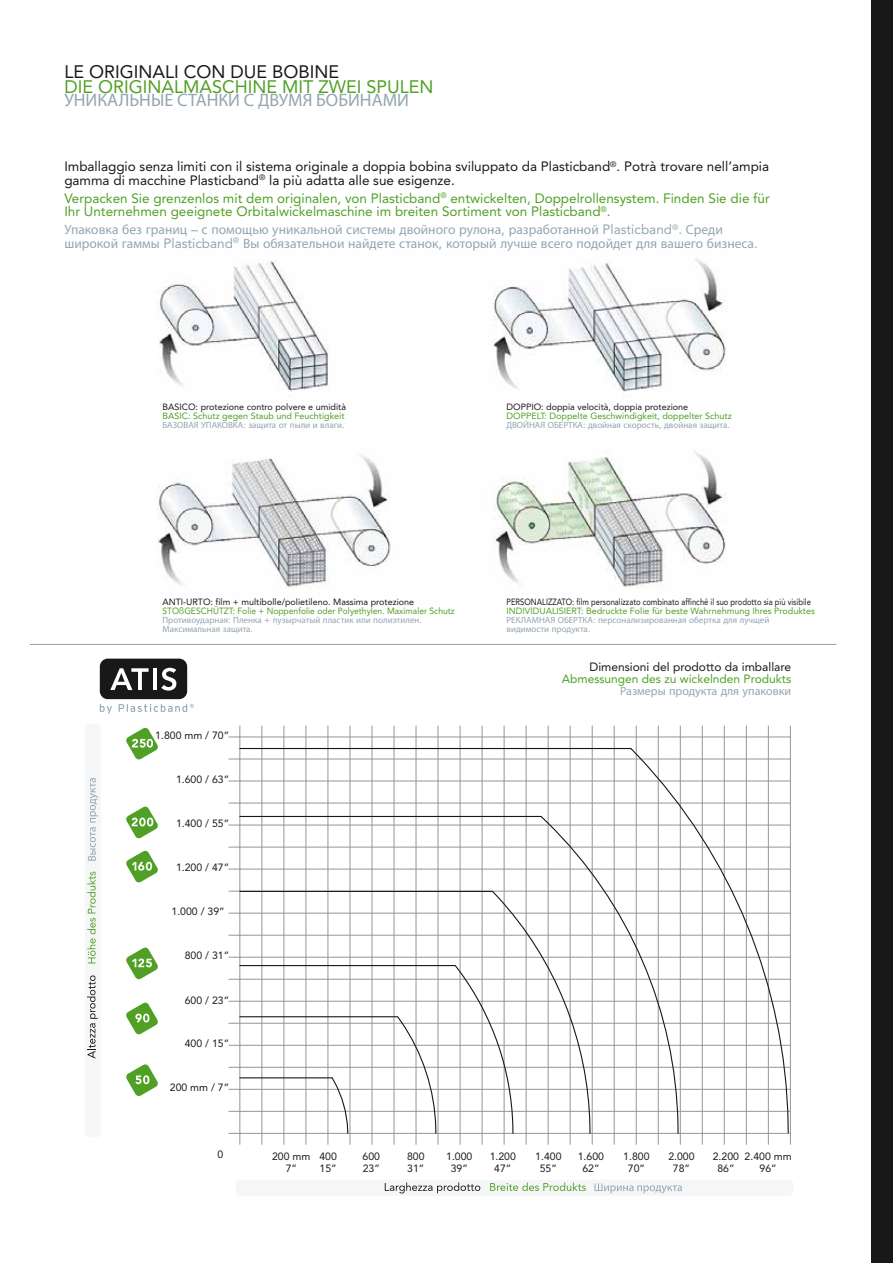
<style>
.page{position:relative;width:893px;height:1263px;background:#fff}
.page>*{position:absolute;margin:0;border:0;box-sizing:border-box;transform-origin:0 0}
.t1{font:18px "Avenir";color:#50a025}
.t2{font:18px "Myriad Pro";color:#94a6b0}
.t3{font:18px "Avenir";color:#1a171b}
.t4{font:13.5px/13.5px "Myriad Pro";color:#94a6b0}
.t5{font:13.5px/13.5px "Avenir";color:#50a025}
.t6{font:13.5px/13.5px "Avenir";color:#1a171b}
.t7{font:12px "Avenir";color:#50a025}
.t8{font:12px "Avenir";color:#1a171b}
.t9{font:12px "Myriad Pro";color:#94a6b0}
.t10{font:10.5px/12px "Avenir";color:#1a171b;text-align:center}
.t11{font:9px/9px "Myriad Pro";color:#94a6b0}
.t12{font:9px "Avenir";color:#50a025}
.t13{font:9px "Avenir";color:#1a171b}
.t14{font:9px "Avenir";color:#1a171b;scale:.85 1}
.t15{font:9px "Avenir";color:#50a025;scale:.95 1}
.s1{font-family:"Avenir"}
</style>
<div class="page">
<div style="left:236px;top:1180px;width:557px;height:16px;background:#f4f6f8;border-radius:4px"></div>
<svg style="left:490px;top:1182px;width:96px;height:9px"></svg>
<svg style="left:385px;top:1182px;width:95px;height:11px"></svg>
<div style="left:85px;top:724px;width:16px;height:413px;background:#f4f6f8;border-radius:4px"></div>
<svg style="left:87px;top:871px;width:9px;height:92px"></svg>
<svg style="left:87px;top:975px;width:11px;height:83px"></svg>
<img style="left:156px;top:258px;width:570px;height:331px">
<div style="left:872px;top:0;width:21px;height:1263px;background:#1a171b"></div>
<hr style="left:30px;top:644px;width:806px;height:1px;background:#9c9e9f">
<svg style="left:126px;top:1064px;width:32px;height:32px"></svg>
<svg style="left:126px;top:1002px;width:32px;height:33px"></svg>
<svg style="left:126px;top:947px;width:32px;height:33px"></svg>
<svg style="left:126px;top:850px;width:32px;height:33px"></svg>
<svg style="left:126px;top:806px;width:32px;height:33px"></svg>
<svg style="left:126px;top:727px;width:32px;height:33px"></svg>
<svg style="left:240px;top:726px;width:550px;height:407px"></svg>
<hr style="left:262px;top:726px;width:1px;height:407px;background:#949597">
<hr style="left:284px;top:726px;width:1px;height:407px;background:#949597">
<hr style="left:306px;top:726px;width:1px;height:407px;background:#949597">
<hr style="left:328px;top:726px;width:1px;height:407px;background:#949597">
<hr style="left:350px;top:726px;width:1px;height:407px;background:#949597">
<hr style="left:372px;top:726px;width:1px;height:407px;background:#949597">
<hr style="left:394px;top:726px;width:1px;height:407px;background:#949597">
<hr style="left:416px;top:726px;width:1px;height:407px;background:#949597">
<hr style="left:438px;top:726px;width:1px;height:407px;background:#949597">
<hr style="left:460px;top:726px;width:1px;height:407px;background:#949597">
<hr style="left:482px;top:726px;width:1px;height:407px;background:#949597">
<hr style="left:504px;top:726px;width:1px;height:407px;background:#949597">
<hr style="left:526px;top:726px;width:1px;height:407px;background:#949597">
<hr style="left:548px;top:726px;width:1px;height:407px;background:#949597">
<hr style="left:570px;top:726px;width:1px;height:407px;background:#949597">
<hr style="left:592px;top:726px;width:1px;height:407px;background:#949597">
<hr style="left:614px;top:726px;width:1px;height:407px;background:#949597">
<hr style="left:636px;top:726px;width:1px;height:407px;background:#949597">
<hr style="left:658px;top:726px;width:1px;height:407px;background:#949597">
<hr style="left:680px;top:726px;width:1px;height:407px;background:#949597">
<hr style="left:702px;top:726px;width:1px;height:407px;background:#949597">
<hr style="left:724px;top:726px;width:1px;height:407px;background:#949597">
<hr style="left:746px;top:726px;width:1px;height:407px;background:#949597">
<hr style="left:768px;top:726px;width:1px;height:407px;background:#949597">
<hr style="left:240px;top:737px;width:550px;height:1px;background:#949597">
<hr style="left:240px;top:759px;width:550px;height:1px;background:#949597">
<hr style="left:240px;top:781px;width:550px;height:1px;background:#949597">
<hr style="left:240px;top:803px;width:550px;height:1px;background:#949597">
<hr style="left:240px;top:825px;width:550px;height:1px;background:#949597">
<hr style="left:240px;top:847px;width:550px;height:1px;background:#949597">
<hr style="left:240px;top:869px;width:550px;height:1px;background:#949597">
<hr style="left:240px;top:891px;width:550px;height:1px;background:#949597">
<hr style="left:240px;top:913px;width:550px;height:1px;background:#949597">
<hr style="left:240px;top:935px;width:550px;height:1px;background:#949597">
<hr style="left:240px;top:957px;width:550px;height:1px;background:#949597">
<hr style="left:240px;top:979px;width:550px;height:1px;background:#949597">
<hr style="left:240px;top:1001px;width:550px;height:1px;background:#949597">
<hr style="left:240px;top:1023px;width:550px;height:1px;background:#949597">
<hr style="left:240px;top:1045px;width:550px;height:1px;background:#949597">
<hr style="left:240px;top:1067px;width:550px;height:1px;background:#949597">
<hr style="left:240px;top:1089px;width:550px;height:1px;background:#949597">
<hr style="left:240px;top:1111px;width:550px;height:1px;background:#949597">
<hr style="left:790px;top:726px;width:1px;height:407px;background:#949597">
<svg style="left:229px;top:1022px;width:210px;height:122px"></svg>
<svg style="left:239px;top:890px;width:300px;height:244px"></svg>
<hr style="left:240px;top:816px;width:301px;height:1px;background:#1a171b">
<svg style="left:539px;top:815px;width:142px;height:329px"></svg>
<hr style="left:240px;top:748px;width:391px;height:1px;background:#1a171b">
<svg style="left:629px;top:747px;width:160px;height:387px"></svg>
<svg style="left:100px;top:704px;width:94px;height:10px"></svg>
<div style="left:100px;top:659px;width:87px;height:40px;background:#1a171b;border-radius:8px"></div>
<svg style="left:110px;top:668px;width:39px;height:22px"></svg>
<hr style="left:153px;top:668px;width:3px;height:22px;background:#fff">
<svg style="left:161px;top:668px;width:15px;height:23px"></svg>
<svg style="left:88px;top:778px;width:10px;height:83px"></svg>
<svg style="left:594px;top:1183px;width:88px;height:10px"></svg>
<h1 class="t3" style="left:64px;top:61px;width:276px">LE ORIGINALI CON DUE BOBINE</h1>
<h1 class="t1" style="left:64px;top:76px;width:371px">DIE ORIGINALMASCHINE MIT ZWEI SPULEN</h1>
<h1 class="t2" style="left:64px;top:89px;width:346px">УНИКАЛЬНЫЕ СТАНКИ С ДВУМЯ БОБИНАМИ</h1>
<h2 class="t6" style="left:64px;top:160px;width:706px">Imballaggio senza limiti con il sistema originale a doppia bobina sviluppato da Plasticband<sup>®</sup>. Potrà trovare nell’ampia gamma di macchine Plasticband<sup>®</sup> la più adatta alle sue esigenze.</h2>
<h2 class="t5" style="left:64px;top:191px;width:707px">Verpacken Sie grenzenlos mit dem originalen, von Plasticband<sup>®</sup> entwickelten, Doppelrollensystem. Finden Sie die für<br>Ihr Unternehmen geeignete Orbitalwickelmaschine im breiten Sortiment von Plasticband<sup>®</sup>.</h2>
<h2 class="t4" style="left:64px;top:223px;width:695px">Упаковка без границ <span class="s1">–</span> с помощью уникальной системы двойного рулона<span class="s1">,</span> разработанной <span class="s1">Plasticband</span><sup>®</sup><span class="s1">.</span> Среди широкой гаммы <span class="s1">Plasticband</span><sup>®</sup> Вы обязательнои найдете станок<span class="s1">,</span> который лучше всего подойдет для вашего бизнеса<span class="s1">.</span></h2>
<p class="t13" style="left:162px;top:402px;width:185px">BASICO: protezione contro polvere e umidità</p>
<p class="t12" style="left:162px;top:411px;width:184px">BASIC: Schutz gegen Staub und Feuchtigkeit</p>
<p class="t11" style="left:162px;top:420px;width:184px">БАЗОВАЯ УПАКОВКА<span class="s1">:</span> защита от пыли и влаги<span class="s1">.</span></p>
<p class="t13" style="left:506px;top:402px;width:183px">DOPPIO: doppia velocità, doppia protezione</p>
<p class="t12" style="left:506px;top:411px;width:227px">DOPPELT: Doppelte Geschwindigkeit, doppelter Schutz</p>
<p class="t11" style="left:506px;top:420px;width:225px">ДВОЙНАЯ ОБЕРТКА<span class="s1">:</span> двойная скорость<span class="s1">,</span> двойная защита<span class="s1">.</span></p>
<p class="t13" style="left:162px;top:596px;width:253px">ANTI-URTO: film + multibolle/polietileno. Massima protezione</p>
<p class="t15" style="left:162px;top:605px;width:309px">STOßGESCHÜTZT: Folie + Noppenfolie oder Polyethylen. Maximaler Schutz</p>
<p class="t11" style="left:162px;top:615px;width:261px">Противоударная<span class="s1">:</span> Пленка <span class="s1">+</span> пузырчатый пластик или полиэтилен<span class="s1">.<br></span>Максимальная защита<span class="s1">.</span></p>
<p class="t10" style="left:155px;top:729px;width:75px">1.800 mm / 70”</p>
<p class="t10" style="left:176px;top:774px;width:55px">1.600 / 63”</p>
<p class="t10" style="left:176px;top:817px;width:55px">1.400 / 55”</p>
<p class="t10" style="left:176px;top:861px;width:55px">1.200 / 47”</p>
<p class="t10" style="left:172px;top:906px;width:55px">1.000 / 39”</p>
<p class="t10" style="left:185px;top:950px;width:46px">800 / 31”</p>
<p class="t10" style="left:185px;top:994px;width:46px">600 / 23”</p>
<p class="t10" style="left:185px;top:1037px;width:46px">400 / 15”</p>
<p class="t10" style="left:170px;top:1081px;width:61px">200 mm / 7”</p>
<p class="t14" style="left:506px;top:596px;width:360px">PERSONALIZZATO: film personalizzato combinato affinché il suo prodotto sia più visibile</p>
<p class="t12" style="left:506px;top:605px;width:310px">INDIVIDUALISIERT: Bedruckte Folie für beste Wahrnehmung Ihres Produktes</p>
<p class="t11" style="left:506px;top:615px;width:264px">РЕКЛАМНАЯ ОБЕРТКА<span class="s1">:</span> персонализированная обертка для лучщей видимости продукта<span class="s1">.</span></p>
<h3 class="t8" style="left:589px;top:660px;width:203px">Dimensioni del prodotto da imballare</h3>
<h3 class="t7" style="left:562px;top:672px;width:231px">Abmessungen des zu wickelnden Produkts</h3>
<h3 class="t9" style="left:620px;top:684px;width:172px">Размеры продукта для упаковки</h3>
<p class="t10" style="left:217px;top:1149px;width:7px">0</p>
<p class="t10" style="left:272px;top:1150px;width:40px">200 mm<br>7”</p>
<p class="t10" style="left:319px;top:1150px;width:19px;text-align:left">400<br>15”</p>
<p class="t10" style="left:363px;top:1150px;width:19px;text-align:left">600<br>23”</p>
<p class="t10" style="left:407px;top:1150px;width:19px;text-align:left">800<br>31”</p>
<p class="t10" style="left:446px;top:1150px;width:28px">1.000<br>39”</p>
<p class="t10" style="left:490px;top:1150px;width:28px">1.200<br>47”</p>
<p class="t10" style="left:535px;top:1150px;width:28px">1.400<br>55”</p>
<p class="t10" style="left:578px;top:1150px;width:28px">1.600<br>62”</p>
<p class="t10" style="left:623px;top:1150px;width:28px">1.800<br>70”</p>
<p class="t10" style="left:668px;top:1150px;width:28px">2.000<br>78”</p>
<p class="t10" style="left:713px;top:1150px;width:28px">2.200<br>86”</p>
<p class="t10" style="left:745px;top:1150px;width:49px">2.400 mm<br>96”</p>
</div>
